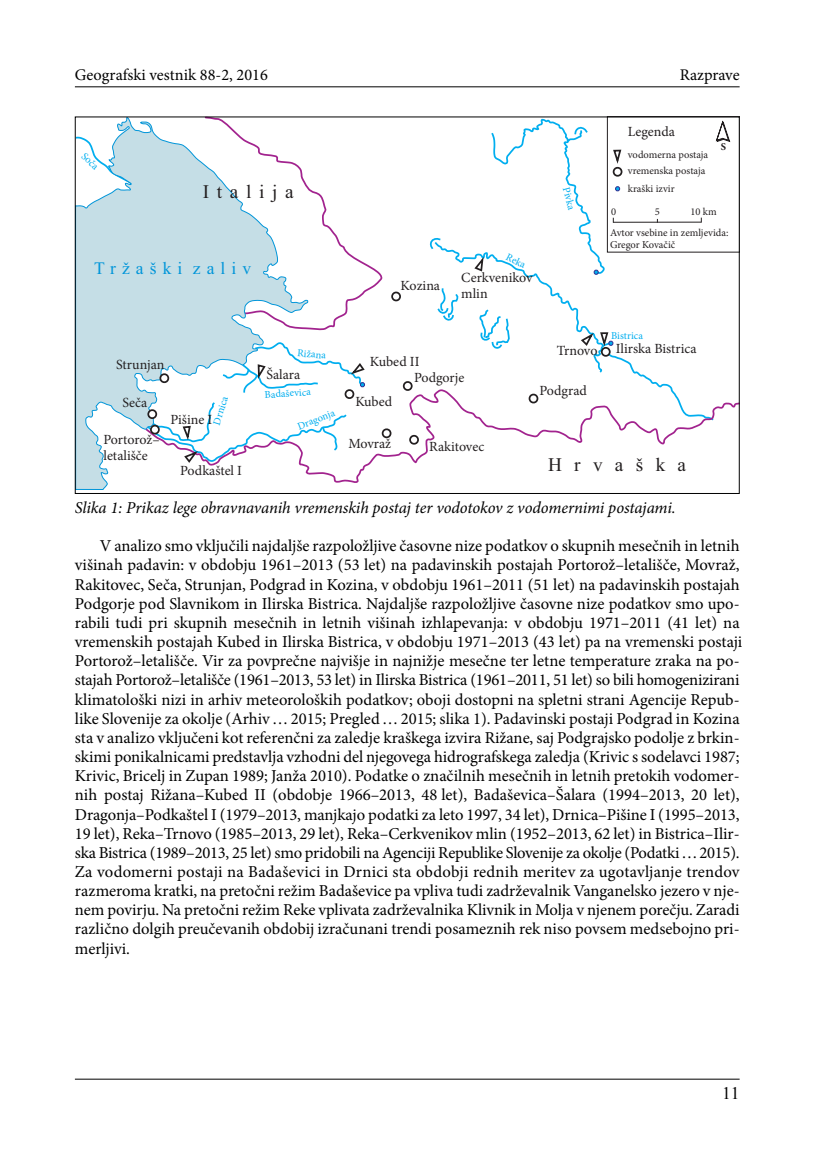
<style>
.page{position:relative;width:819px;height:1166px;background:#fff}
.page>*{position:absolute;margin:0;border:0;box-sizing:border-box;transform-origin:0 0}
.t1{font:19.25px "Times New Roman";letter-spacing:.4em;color:#231f20}
.t2{font:19.25px "Times New Roman";letter-spacing:.64em;color:#231f20}
.t3{font:17.5px "Times New Roman";letter-spacing:.35em;color:#0095d9}
.t4{font:17.5px "Times New Roman";color:#000}
.t5{font:16.62px/19.1px "Minion Pro";letter-spacing:-.005em;color:#000}
.t6{font:italic 16.62px "Minion Pro";letter-spacing:-.005em;color:#000}
.t7{font:16.28px "Minion Pro";color:#000}
.t8{font:14px/16.1px "Minion Pro";color:#231f20}
.t9{font:10.5px/12.1px "Minion Pro";color:#231f20}
.t10{font:10.5px "Minion Pro";color:#00aeef}
.t11{font:700 10.5px "Minion Pro";color:#231f20}
</style>
<div class="page">
<hr style="left:75px;top:86px;width:665px;height:1px;background:#000">
<hr style="left:75px;top:1079px;width:665px;height:1px;background:#000">
<svg style="left:442px;top:247px;width:230px;height:141px"></svg>
<svg style="left:429px;top:238px;width:13px;height:12px"></svg>
<svg style="left:479px;top:308px;width:32px;height:42px"></svg>
<svg style="left:437px;top:286px;width:22px;height:36px"></svg>
<svg style="left:309px;top:188px;width:74px;height:143px"></svg>
<svg style="left:309px;top:388px;width:429px;height:95px"></svg>
<svg style="left:77px;top:119px;width:232px;height:371px"></svg>
<svg style="left:579px;top:331px;width:34px;height:43px"></svg>
<svg style="left:473px;top:119px;width:265px;height:156px"></svg>
<svg style="left:221px;top:341px;width:145px;height:53px"></svg>
<svg style="left:145px;top:400px;width:203px;height:64px"></svg>
<div style="left:345px;top:390px;width:8px;height:8px;background:#fff;border-radius:4px"></div>
<div style="left:345px;top:389px;width:9px;height:10px;border:2px solid #231f20;border-radius:4px"></div>
<div style="left:602px;top:348px;width:8px;height:8px;background:#fff;border-radius:4px"></div>
<div style="left:601px;top:347px;width:10px;height:10px;border:2px solid #231f20;border-radius:4px"></div>
<div style="left:530px;top:394px;width:7px;height:8px;background:#fff;border-radius:4px"></div>
<div style="left:529px;top:394px;width:9px;height:9px;border:2px solid #231f20;border-radius:4px"></div>
<div style="left:391px;top:292px;width:10px;height:9px;border:2px solid #231f20;border-radius:4px"></div>
<div style="left:160px;top:374px;width:8px;height:8px;background:#fff;border-radius:4px"></div>
<div style="left:159px;top:373px;width:10px;height:10px;border:2px solid #231f20;border-radius:4px"></div>
<div style="left:148px;top:410px;width:8px;height:8px;background:#fff;border-radius:4px"></div>
<div style="left:147px;top:409px;width:10px;height:10px;border:2px solid #231f20;border-radius:4px"></div>
<div style="left:151px;top:426px;width:8px;height:8px;background:#fff;border-radius:4px"></div>
<div style="left:150px;top:425px;width:10px;height:9px;border:2px solid #231f20;border-radius:4px"></div>
<div style="left:403px;top:381px;width:10px;height:10px;border:2px solid #231f20;border-radius:4px"></div>
<div style="left:383px;top:429px;width:8px;height:8px;background:#fff;border-radius:4px"></div>
<div style="left:382px;top:428px;width:9px;height:10px;border:2px solid #231f20;border-radius:4px"></div>
<div style="left:410px;top:436px;width:8px;height:8px;background:#fff;border-radius:4px"></div>
<div style="left:409px;top:435px;width:10px;height:10px;border:2px solid #231f20;border-radius:4px"></div>
<p class="t7" style="left:75px;top:68px;width:194px">Geografski vestnik 88-2, 2016</p>
<p class="t7" style="left:680px;top:68px;width:61px">Razprave</p>
<p class="t10" style="left:86px;top:151px;width:21px;rotate:44deg">Soča</p>
<p class="t1" style="left:203px;top:185px;width:92px">Italija</p>
<p class="t3" style="left:94px;top:261px;width:159px">Tržaški zaliv</p>
<p class="t8" style="left:401px;top:280px;width:41px">Kozina</p>
<p class="t10" style="left:509px;top:252px;width:22px;rotate:28deg">Reka</p>
<p class="t8" style="left:461px;top:271px;width:73px">Cerkvenikov mlin</p>
<p class="t10" style="left:570px;top:186px;width:25px;rotate:76deg">Pivka</p>
<p class="t8" style="left:628px;top:125px;width:49px">Legenda</p>
<p class="t9" style="left:628px;top:148px;width:82px;line-height:16.1px">vodomerna postaja vremenska postaja</p>
<p class="t9" style="left:628px;top:184px;width:48px">kraški izvir</p>
<p class="t11" style="left:721px;top:140px;width:7px">S</p>
<p class="t9" style="left:611px;top:207px;width:7px">0</p>
<p class="t9" style="left:655px;top:207px;width:7px">5</p>
<p class="t9" style="left:691px;top:206px;width:28px">10 km</p>
<p class="t9" style="left:610px;top:228px;width:120px">Avtor vsebine in zemljevida:<br>Gregor Kovačič</p>
<p class="t10" style="left:611px;top:332px;width:33px">Bistrica</p>
<p class="t8" style="left:116px;top:358px;width:50px">Strunjan</p>
<p class="t10" style="left:298px;top:349px;width:30px;rotate:5deg">Rižana</p>
<p class="t8" style="left:266px;top:366px;width:35px">Šalara</p>
<p class="t8" style="left:370px;top:355px;width:51px">Kubed II</p>
<p class="t8" style="left:414px;top:371px;width:52px">Podgorje</p>
<p class="t8" style="left:122px;top:396px;width:26px">Seča</p>
<p class="t8" style="left:103px;top:433px;width:58px">Portorož– letališče</p>
<p class="t10" style="left:213px;top:423px;width:31px;rotate:-72deg">Drnica</p>
<p class="t8" style="left:170px;top:413px;width:43px">Pišine I</p>
<p class="t10" style="left:264px;top:391px;width:48px;rotate:-4deg">Badaševica</p>
<p class="t10" style="left:297px;top:423px;width:41px;rotate:-21deg">Dragonja</p>
<p class="t8" style="left:355px;top:395px;width:38px">Kubed</p>
<p class="t8" style="left:348px;top:437px;width:44px">Movraž</p>
<p class="t8" style="left:429px;top:440px;width:57px">Rakitovec</p>
<p class="t8" style="left:180px;top:464px;width:63px">Podkaštel I</p>
<p class="t8" style="left:557px;top:344px;width:42px">Trnovo</p>
<p class="t8" style="left:540px;top:384px;width:49px">Podgrad</p>
<p class="t8" style="left:616px;top:342px;width:82px">Ilirska Bistrica</p>
<p class="t2" style="left:548px;top:457px;width:140px">Hrvaška</p>
<p class="t6" style="left:75px;top:501px;width:602px">Slika 1: Prikaz lege obravnavanih vremenskih postaj ter vodotokov z vodomernimi postajami.</p>
<p class="t5" style="left:75px;top:538px;width:669px;text-indent:25px">V analizo smo vključili najdaljše razpoložljive časovne nize podatkov o skupnih mesečnih in letnih višinah padavin: v obdobju 1961–2013 (53 let) na padavinskih postajah Portorož–letališče, Movraž, Rakitovec, Seča, Strunjan, Podgrad in Kozina, v obdobju 1961–2011 (51 let) na padavinskih postajah Podgorje pod Slavnikom in Ilirska Bistrica. Najdaljše razpoložljive časovne nize podatkov smo upo&shy;rabili tudi pri skupnih mesečnih in letnih višinah izhlapevanja: v obdobju 1971–2011 (41 let) na vremenskih postajah Kubed in Ilirska Bistrica, v obdobju 1971–2013 (43 let) pa na vremenski postaji Portorož–letališče. Vir za povprečne najvišje in najnižje mesečne ter letne temperature zraka na po&shy;stajah Portorož–letališče (1961–2013, 53 let) in Ilirska Bistrica (1961–2011, 51 let) so bili homogenizirani klimatološki nizi in arhiv meteoroloških podatkov; oboji dostopni na spletni strani Agencije Repub&shy;like Slovenije za okolje (Arhiv…2015; Pregled…2015; slika 1). Padavinski postaji Podgrad in Kozina sta v analizo vključeni kot referenčni za zaledje kraškega izvira Rižane, saj Podgrajsko podolje z brkin&shy;skimi ponikalnicami predstavlja vzhodni del njegovega hidrografskega zaledja (Krivic s sodelavci 1987; Krivic, Bricelj in Zupan 1989; Janža 2010). Podatke o značilnih mesečnih in letnih pretokih vodomer&shy;nih postaj Rižana–Kubed II (obdobje 1966–2013, 48 let), Badaševica–Šalara (1994–2013, 20 let), Dragonja–Podkaštel I (1979–2013, manjkajo podatki za leto 1997, 34 let), Drnica–Pišine I (1995–2013, 19 let), Reka–Trnovo (1985–2013, 29 let), Reka–Cerkvenikov mlin (1952–2013, 62 let) in Bistrica–Ilir&shy;ska Bistrica (1989–2013, 25 let) smo pridobili na Agenciji Republike Slovenije za okolje (Podatki…2015).<br>Za vodomerni postaji na Badaševici in Drnici sta obdobji rednih meritev za ugotavljanje trendov razmeroma kratki, na pretočni režim Badaševice pa vpliva tudi zadrževalnik Vanganelsko jezero v nje&shy;nem povirju. Na pretočni režim Reke vplivata zadrževalnika Klivnik in Molja v njenem porečju. Zaradi različno dolgih preučevanih obdobij izračunani trendi posameznih rek niso povsem medsebojno pri&shy;merljivi.</p>
<p class="t4" style="left:722px;top:1083px;width:19px">11</p>
</div>
